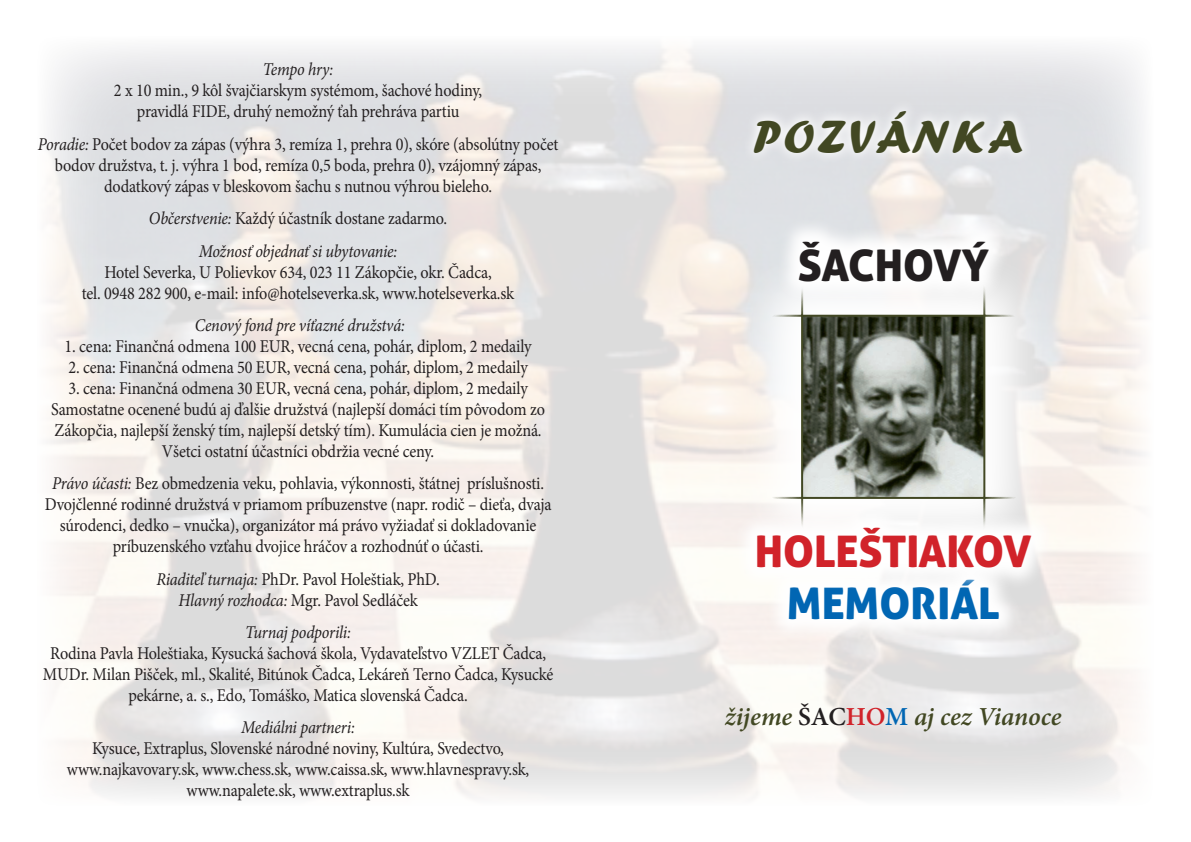
<style>
.page{position:relative;width:1191px;height:842px;background:#fff}
.page>*{position:absolute;margin:0;border:0;box-sizing:border-box;transform-origin:0 0}
.t1{font:48px "Forte";letter-spacing:.05em;color:#424823}
.t2{font:43.6px "Aller Display";color:#d1232a}
.t3{font:43.6px "Aller Display";color:#0166b3}
.t4{font:43.6px "Aller Display";letter-spacing:-.01em;color:#231f20}
.t5{font:italic 600 26px "Minion Pro";letter-spacing:-.005em;color:#424823}
.t6{font:18px/21px "Minion Pro";letter-spacing:-.01em;color:#231f20;text-align:center;scale:.9 1}
.t7{font:italic 18px/32.4px "Minion Pro";letter-spacing:-.015em;color:#231f20;text-align:center;scale:.9 1}
.s1{font-style:italic}
.s2{font-style:normal}
.s3{font-style:normal;color:#231f20}
.s4{font-style:normal;color:#d1232a}
.s5{font-style:normal;color:#0166b3}
</style>
<div class="page">
<svg style="left:741px;top:99px;width:293px;height:66px;fill:#e5e6e8"></svg>
<svg style="left:765px;top:591px;width:257px;height:52px"></svg>
<svg style="left:735px;top:249px;width:316px;height:255px"></svg>
<img style="left:804px;top:318px;width:178px;height:178px">
<div style="left:801px;top:315px;width:184px;height:184px;border:2px solid #424823"></div>
<svg style="left:776px;top:217px;width:236px;height:87px"></svg>
<p class="t7" style="left:263px;top:53px;width:80px">Tempo hry:</p>
<p class="t6" style="left:114px;top:80px;width:411px">2 x 10 min., 9 kôl švajčiarskym systémom, šachové hodiny, pravidlá FIDE, druhý nemožný ťah prehráva partiu</p>
<p class="t6" style="left:38px;top:134px;width:580px"><span class="s1">Poradie:</span> Počet bodov za zápas (výhra 3, remíza 1, prehra 0), skóre (absolútny počet bodov družstva, t. j. výhra 1 bod, remíza 0,5 boda, prehra 0), vzájomný zápas, dodatkový zápas v bleskovom šachu s nutnou výhrou bieleho.</p>
<p class="t7" style="left:149px;top:202px;width:333px">Občerstvenie: <span class="s2">Každý účastník dostane zadarmo.<br></span>Možnosť objednať si ubytovanie:</p>
<p class="t6" style="left:82px;top:261px;width:482px">Hotel Severka, U Polievkov 634, 023 11 Zákopčie, okr. Čadca,<br>tel. 0948 282 900, e-mail: info@hotelseverka.sk, www.hotelseverka.sk</p>
<p class="t7" style="left:195px;top:309px;width:235px">Cenový fond pre víťazné družstvá:</p>
<p class="t6" style="left:65px;top:336px;width:520px">1. cena: Finančná odmena 100 EUR, vecná cena, pohár, diplom, 2 medaily</p>
<p class="t6" style="left:68px;top:357px;width:512px">2. cena: Finančná odmena 50 EUR, vecná cena, pohár, diplom, 2 medaily</p>
<p class="t6" style="left:51px;top:378px;width:550px">3. cena: Finančná odmena 30 EUR, vecná cena, pohár, diplom, 2 medaily Samostatne ocenené budú aj ďalšie družstvá (najlepší domáci tím pôvodom zo Zákopčia, najlepší ženský tím, najlepší detský tím). Kumulácia cien je možná.<br>Všetci ostatní účastníci obdržia vecné ceny.</p>
<p class="t6" style="left:45px;top:473px;width:564px"><span class="s1">Právo účasti:</span> Bez obmedzenia veku, pohlavia, výkonnosti, štátnej príslušnosti.<br>Dvojčlenné rodinné družstvá v priamom príbuzenstve (napr. rodič – dieťa, dvaja súrodenci, dedko – vnučka), organizátor má právo vyžiadať si dokladovanie príbuzenského vzťahu dvojice hráčov a rozhodnúť o účasti.</p>
<p class="t6" style="left:156px;top:568px;width:316px"><span class="s1">Riaditeľ turnaja:</span> PhDr. Pavol Holeštiak, PhD.<br><span class="s1">Hlavný rozhodca:</span> Mgr. Pavol Sedláček</p>
<p class="t7" style="left:245px;top:616px;width:119px">Turnaj podporili:</p>
<p class="t6" style="left:43px;top:643px;width:568px">Rodina Pavla Holeštiaka, Kysucká šachová škola, Vydavateľstvo VZLET Čadca,<br>MUDr. Milan Pišček, ml., Skalité, Bitúnok Čadca, Lekáreň Terno Čadca, Kysucké pekárne, a. s., Edo, Tomáško, Matica slovenská Čadca.</p>
<p class="t7" style="left:241px;top:711px;width:128px">Mediálni partneri:</p>
<p class="t6" style="left:67px;top:738px;width:515px">Kysuce, Extraplus, Slovenské národné noviny, Kultúra, Svedectvo, www.najkavovary.sk, www.chess.sk, www.caissa.sk, www.hlavnespravy.sk, www.napalete.sk, www.extraplus.sk</p>
<h1 class="t1" style="left:752px;top:109px;width:271px">POZVÁNKA</h1>
<h2 class="t4" style="left:797px;top:237px;width:193px">ŠACHOVÝ</h2>
<h2 class="t2" style="left:755px;top:524px;width:278px">HOLEŠTIAKOV</h2>
<h2 class="t3" style="left:786px;top:576px;width:214px">MEMORIÁL</h2>
<h3 class="t5" style="left:725px;top:698px;width:338px">žijeme <span class="s3">ŠAC</span><span class="s4">HO</span><span class="s5">M</span> aj cez Vianoce</h3>
</div>
